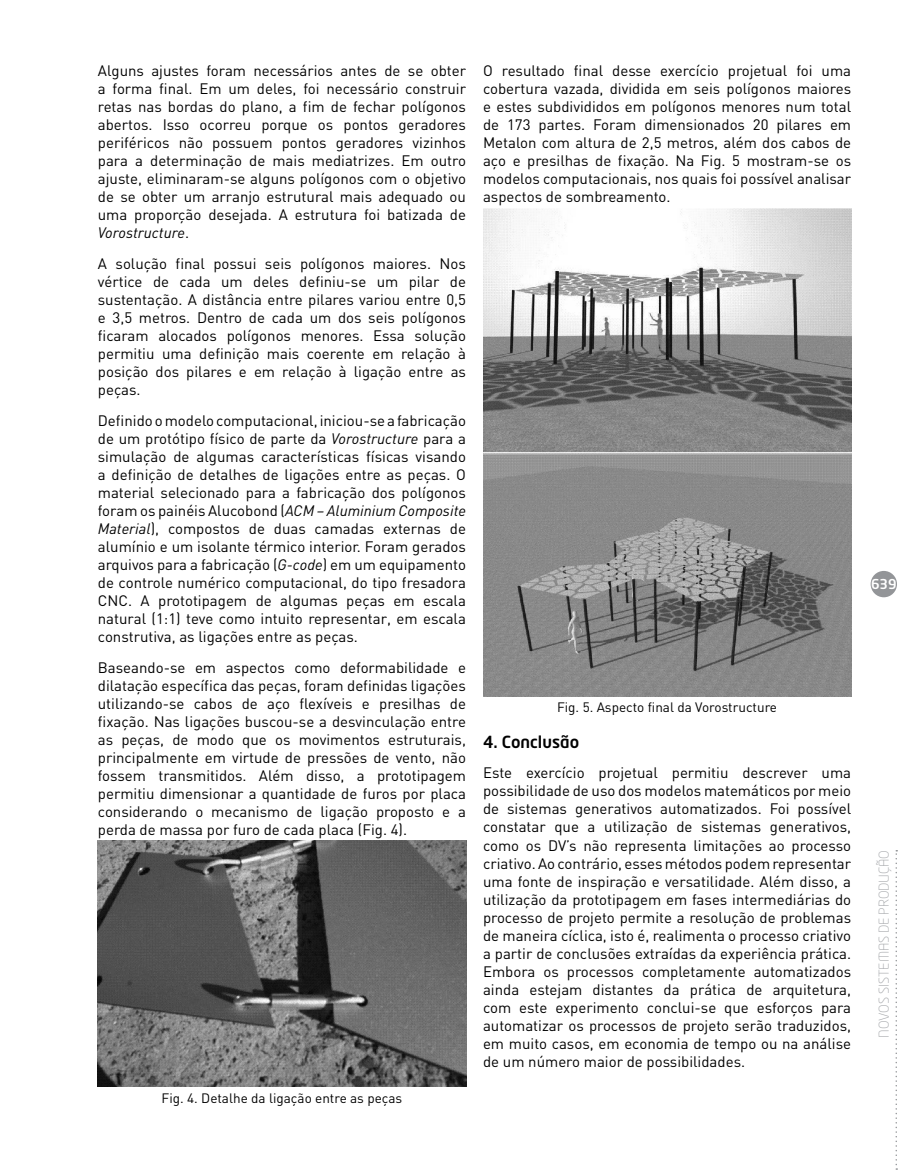
<style>
.page{position:relative;width:915px;height:1170px;background:#fff}
.page>*{position:absolute;margin:0;border:0;box-sizing:border-box;transform-origin:0 0}
.t1{font:500 16.5px "Neo Tech Std";color:#000}
.t2{font:15px/18px "DIN";color:#000;text-align:justify}
.t3{font:13.5px "DIN";color:#000}
.t4{font:300 13.5px "Neo Tech Std";color:#a7a9ac}
.t5{font:500 13.5px "Neo Tech Std";color:#fff}
.s1{font-style:italic}
</style>
<div class="page">
<div style="left:870px;top:571px;width:26px;height:26px;background:#939598;border-radius:50%"></div>
<svg style="left:895px;top:850px;width:1px;height:319px"></svg>
<img style="left:98px;top:840px;width:368px;height:246px">
<img style="left:483px;top:208px;width:367px;height:488px">
<p class="t2" style="left:98px;top:61px;width:369px">Alguns ajustes foram necessários antes de se obter a forma final. Em um deles, foi necessário construir retas nas bordas do plano, a fim de fechar polígonos abertos. Isso ocorreu porque os pontos geradores periféricos não possuem pontos geradores vizinhos para a determinação de mais mediatrizes. Em outro ajuste, eliminaram-se alguns polígonos com o objetivo de se obter um arranjo estrutural mais adequado ou uma proporção desejada. A estrutura foi batizada de <span class="s1">Vorostructure</span>.</p>
<p class="t2" style="left:98px;top:254px;width:369px">A solução final possui seis polígonos maiores. Nos vértice de cada um deles definiu-se um pilar de sustentação. A distância entre pilares variou entre 0,5 e 3,5 metros. Dentro de cada um dos seis polígonos ficaram alocados polígonos menores. Essa solução permitiu uma definição mais coerente em relação à posição dos pilares e em relação à ligação entre as peças.</p>
<p class="t2" style="left:98px;top:411px;width:369px">Definido o modelo computacional, iniciou-se a fabricação de um protótipo físico de parte da <span class="s1">Vorostructure</span> para a simulação de algumas características físicas visando a definição de detalhes de ligações entre as peças. O material selecionado para a fabricação dos polígonos foram os painéis Alucobond (<span class="s1">ACM – Aluminium Composite Material</span>), compostos de duas camadas externas de alumínio e um isolante térmico interior. Foram gerados arquivos para a fabricação (<span class="s1">G-code</span>) em um equipamento de controle numérico computacional, do tipo fresadora CNC. A prototipagem de algumas peças em escala natural (1:1) teve como intuito representar, em escala construtiva, as ligações entre as peças.</p>
<p class="t2" style="left:98px;top:658px;width:369px">Baseando-se em aspectos como deformabilidade e dilatação específica das peças, foram definidas ligações utilizando-se cabos de aço flexíveis e presilhas de fixação. Nas ligações buscou-se a desvinculação entre as peças, de modo que os movimentos estruturais, principalmente em virtude de pressões de vento, não fossem transmitidos. Além disso, a prototipagem permitiu dimensionar a quantidade de furos por placa considerando o mecanismo de ligação proposto e a perda de massa por furo de cada placa (Fig. 4).</p>
<p class="t3" style="left:162px;top:1089px;width:242px">Fig. 4. Detalhe da ligação entre as peças</p>
<p class="t2" style="left:483px;top:61px;width:369px">O resultado final desse exercício projetual foi uma cobertura vazada, dividida em seis polígonos maiores e estes subdivididos em polígonos menores num total de 173 partes. Foram dimensionados 20 pilares em Metalon com altura de 2,5 metros, além dos cabos de aço e presilhas de fixação. Na Fig. 5 mostram-se os modelos computacionais, nos quais foi possível analisar aspectos de sombreamento.</p>
<p class="t3" style="left:557px;top:699px;width:221px">Fig. 5. Aspecto final da Vorostructure</p>
<p class="t1" style="left:483px;top:731px;width:98px">4. Conclusão</p>
<p class="t2" style="left:483px;top:763px;width:369px">Este exercício projetual permitiu descrever uma possibilidade de uso dos modelos matemáticos por meio de sistemas generativos automatizados. Foi possível constatar que a utilização de sistemas generativos, como os DV’s não representa limitações ao processo criativo. Ao contrário, esses métodos podem representar uma fonte de inspiração e versatilidade. Além disso, a utilização da prototipagem em fases intermediárias do processo de projeto permite a resolução de problemas de maneira cíclica, isto é, realimenta o processo criativo a partir de conclusões extraídas da experiência prática.<br>Embora os processos completamente automatizados ainda estejam distantes da prática de arquitetura, com este experimento conclui-se que esforços para automatizar os processos de projeto serão traduzidos, em muito casos, em economia de tempo ou na análise de um número maior de possibilidades.</p>
<p class="t5" style="left:870px;top:575px;width:27px">639</p>
<p class="t4" style="left:875px;top:1037px;width:189px;rotate:-90deg">NOVOS SISTEMAS DE PRODUÇÃO</p>
</div>
